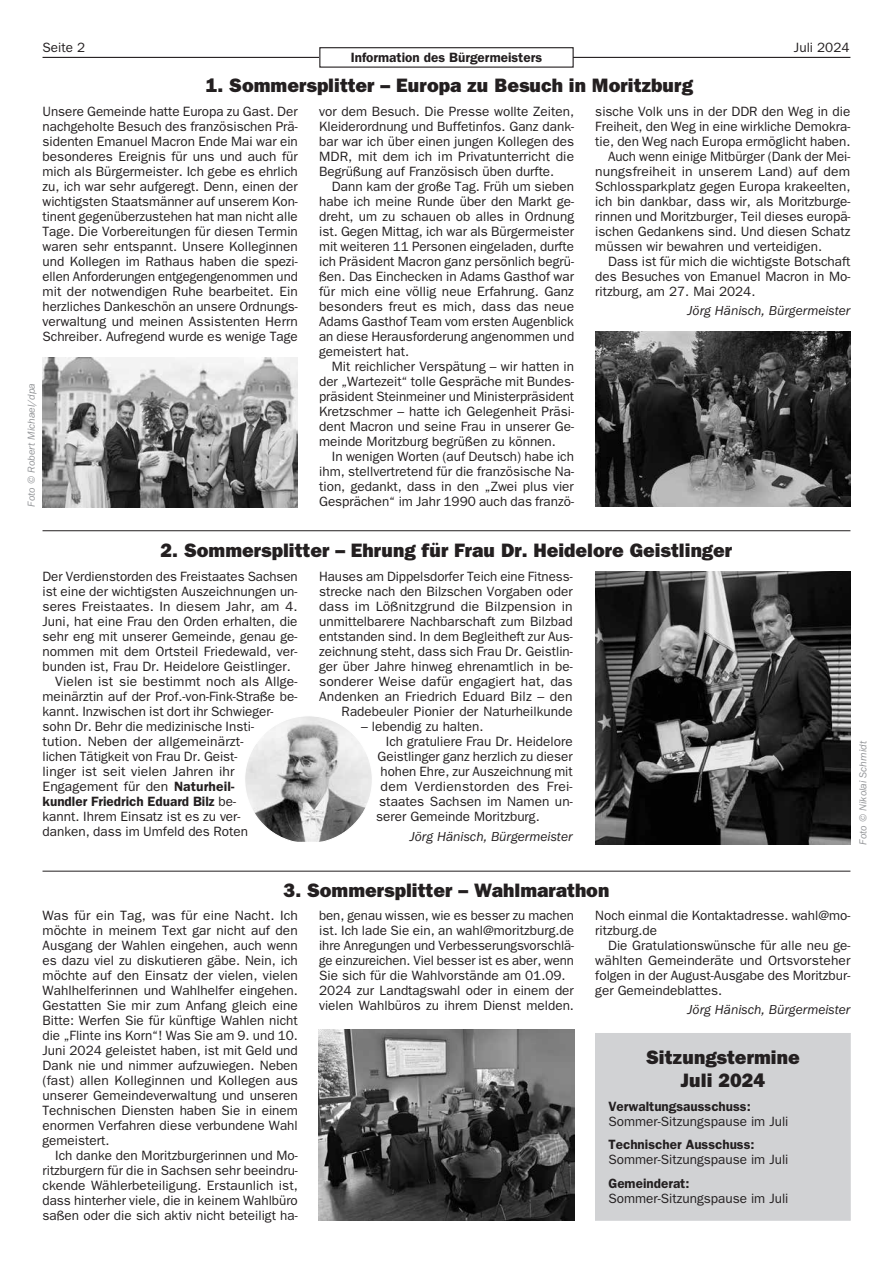
<style>
.page{position:relative;width:893px;height:1263px;background:#fff}
.page>*{position:absolute;margin:0;border:0;box-sizing:border-box;transform-origin:0 0}
.t1{font:19.5px/23.4px "ITC Franklin Gothic Std Hvy";color:#231f20;text-align:center}
.t2{font:13.5px/15px "ITC Franklin Gothic Std";color:#231f20;text-align:justify}
.t3{font:600 13.5px "ITC Franklin Gothic Std";color:#231f20}
.t4{font:italic 13.5px "ITC Franklin Gothic Std";color:#231f20}
.t5{font:italic 10.5px "ITC Franklin Gothic Std";color:#939598}
.s1{font-weight:600}
.s2{font-weight:400}
</style>
<div class="page">
<hr style="left:43px;top:57px;width:807px;height:1px;background:#231f20">
<div style="left:320px;top:48px;width:253px;height:19px;background:#fff"></div>
<div style="left:319px;top:47px;width:255px;height:21px;border:1px solid #231f20"></div>
<div style="left:595px;top:1033px;width:255px;height:187px;background:#d1d2d4"></div>
<hr style="left:43px;top:530px;width:807px;height:1px;background:#231f20">
<hr style="left:43px;top:871px;width:807px;height:1px;background:#231f20">
<img style="left:595px;top:332px;width:255px;height:175px">
<img style="left:319px;top:1029px;width:255px;height:191px">
<img style="left:595px;top:572px;width:255px;height:272px">
<img style="left:246px;top:717px;width:125px;height:125px">
<img style="left:43px;top:357px;width:255px;height:150px">
<p class="t2" style="left:43px;top:40px;width:44px">Seite 2</p>
<p class="t2" style="left:794px;top:40px;width:57px">Juli 2024</p>
<p class="t3" style="left:351px;top:49px;width:193px">Information des Bürgermeisters</p>
<h1 class="t1" style="left:206px;top:74px;width:489px">1. Sommersplitter – Europa zu Besuch in Moritzburg</h1>
<p class="t2" style="left:43px;top:104px;width:257px">Unsere Gemeinde hatte Europa zu Gast. Der nachgeholte Besuch des französischen Prä&shy;sidenten Emanuel Macron Ende Mai war ein besonderes Ereignis für uns und auch für mich als Bürgermeister. Ich gebe es ehrlich zu, ich war sehr aufgeregt. Denn, einen der wichtigsten Staatsmänner auf unserem Kon&shy;tinent gegenüberzustehen hat man nicht alle Tage. Die Vorbereitungen für diesen Termin waren sehr entspannt. Unsere Kolleginnen und Kollegen im Rathaus haben die spezi&shy;ellen Anforderungen entgegengenommen und mit der notwendigen Ruhe bearbeitet. Ein herzliches Dankeschön an unsere Ordnungs&shy;verwaltung und meinen Assistenten Herrn Schreiber. Aufregend wurde es wenige Tage</p>
<p class="t2" style="left:319px;top:104px;width:256px">vor dem Besuch. Die Presse wollte Zeiten, Kleiderordnung und Buffetinfos. Ganz dank&shy;bar war ich über einen jungen Kollegen des MDR, mit dem ich im Privatunterricht die Begrüßung auf Französisch üben durfte.</p>
<p class="t2" style="left:595px;top:104px;width:257px">sische Volk uns in der DDR den Weg in die</p>
<p class="t2" style="left:595px;top:119px;width:257px">Freiheit, den Weg in eine wirkliche Demokra-</p>
<p class="t2" style="left:595px;top:134px;width:257px">tie, den Weg nach Europa ermöglicht haben.</p>
<p class="t2" style="left:608px;top:149px;width:244px">Auch wenn einige Mitbürger (Dank der Mei-</p>
<p class="t2" style="left:595px;top:164px;width:256px">nungsfreiheit in unserem Land) auf dem</p>
<p class="t2" style="left:595px;top:179px;width:257px">Schlossparkplatz gegen Europa krakeelten,</p>
<p class="t2" style="left:595px;top:194px;width:257px">ich bin dankbar, dass wir, als Moritzburge-</p>
<p class="t2" style="left:595px;top:209px;width:257px">rinnen und Moritzburger, Teil dieses europä-</p>
<p class="t2" style="left:595px;top:224px;width:257px">ischen Gedankens sind. Und diesen Schatz</p>
<p class="t2" style="left:595px;top:239px;width:228px">müssen wir bewahren und verteidigen.</p>
<p class="t2" style="left:608px;top:254px;width:244px">Dass ist für mich die wichtigste Botschaft</p>
<p class="t2" style="left:595px;top:269px;width:257px">des Besuches von Emanuel Macron in Mo-</p>
<p class="t2" style="left:595px;top:284px;width:162px">ritzburg, am 27. Mai 2024.</p>
<p class="t4" style="left:688px;top:303px;width:164px">Jörg Hänisch, Bürgermeister</p>
<p class="t2" style="left:319px;top:179px;width:257px;text-indent:13px">Dann kam der große Tag. Früh um sieben habe ich meine Runde über den Markt ge&shy;dreht, um zu schauen ob alles in Ordnung ist. Gegen Mittag, ich war als Bürgermeister mit weiteren 11 Personen eingeladen, durfte ich Präsident Macron ganz persönlich begrü&shy;ßen. Das Einchecken in Adams Gasthof war für mich eine völlig neue Erfahrung. Ganz besonders freut es mich, dass das neue Adams Gasthof Team vom ersten Augenblick an diese Herausforderung angenommen und gemeistert hat.</p>
<p class="t2" style="left:319px;top:359px;width:257px;text-indent:13px">Mit reichlicher Verspätung – wir hatten in der „Wartezeit“ tolle Gespräche mit Bundes&shy;präsident Steinmeiner und Ministerpräsident Kretzschmer – hatte ich Gelegenheit Präsi&shy;dent Macron und seine Frau in unserer Ge&shy;meinde Moritzburg begrüßen zu können.</p>
<p class="t2" style="left:319px;top:449px;width:256px;text-indent:13px">In wenigen Worten (auf Deutsch) habe ich ihm, stellvertretend für die französische Na&shy;tion, gedankt, dass in den „Zwei plus vier Gesprächen“ im Jahr 1990 auch das franzö-</p>
<p class="t5" style="left:26px;top:507px;width:125px;rotate:-90deg">Foto © Robert Michael/dpa</p>
<h1 class="t1" style="left:161px;top:538px;width:573px">2. Sommersplitter – Ehrung für Frau Dr. Heidelore Geistlinger</h1>
<p class="t2" style="left:43px;top:569px;width:257px">Der Verdienstorden des Freistaates Sachsen</p>
<p class="t2" style="left:43px;top:584px;width:257px">ist eine der wichtigsten Auszeichnungen un-</p>
<p class="t2" style="left:43px;top:599px;width:256px">seres Freistaates. In diesem Jahr, am 4.</p>
<p class="t2" style="left:43px;top:614px;width:257px">Juni, hat eine Frau den Orden erhalten, die</p>
<p class="t2" style="left:43px;top:629px;width:257px">sehr eng mit unserer Gemeinde, genau ge-</p>
<p class="t2" style="left:43px;top:644px;width:257px">nommen mit dem Ortsteil Friedewald, ver-</p>
<p class="t2" style="left:43px;top:659px;width:250px">bunden ist, Frau Dr. Heidelore Geistlinger.</p>
<p class="t2" style="left:55px;top:674px;width:244px">Vielen ist sie bestimmt noch als Allge-</p>
<p class="t2" style="left:43px;top:689px;width:256px">meinärztin auf der Prof.-von-Fink-Straße be-</p>
<p class="t2" style="left:43px;top:704px;width:233px">kannt. Inzwischen ist dort ihr Schwieger-</p>
<p class="t2" style="left:43px;top:719px;width:213px">sohn Dr. Behr die medizinische Insti-</p>
<p class="t2" style="left:43px;top:734px;width:202px">tution. Neben der allgemeinärzt-</p>
<p class="t2" style="left:43px;top:749px;width:197px">lichen Tätigkeit von Frau Dr. Geist-</p>
<p class="t2" style="left:43px;top:764px;width:193px">linger ist seit vielen Jahren ihr</p>
<p class="t2" style="left:43px;top:779px;width:194px">Engagement für den <span class="s1">Naturheil-</span></p>
<p class="t3" style="left:43px;top:794px;width:195px">kundler Friedrich Eduard Bilz <span class="s2">be-</span></p>
<p class="t2" style="left:43px;top:809px;width:199px">kannt. Ihrem Einsatz ist es zu ver-</p>
<p class="t2" style="left:43px;top:824px;width:207px">danken, dass im Umfeld des Roten</p>
<p class="t2" style="left:319px;top:569px;width:255px;text-align:right">Hauses am Dippelsdorfer Teich eine Fitness&shy;strecke nach den Bilzschen Vorgaben oder dass im Lößnitzgrund die Bilzpension in unmittelbarere Nachbarschaft zum Bilzbad entstanden sind. In dem Begleitheft zur Aus&shy;zeichnung steht, dass sich Frau Dr. Geistlin&shy;ger über Jahre hinweg ehrenamtlich in be&shy;sonderer Weise dafür engagiert hat, das Andenken an Friedrich Eduard Bilz – den Radebeuler Pionier der Naturheilkunde</p>
<p class="t2" style="left:361px;top:719px;width:124px">– lebendig zu halten.</p>
<p class="t2" style="left:386px;top:734px;width:188px">Ich gratuliere Frau Dr. Heidelore</p>
<p class="t2" style="left:378px;top:749px;width:196px">Geistlinger ganz herzlich zu dieser</p>
<p class="t2" style="left:381px;top:764px;width:193px">hohen Ehre, zur Auszeichnung mit</p>
<p class="t2" style="left:381px;top:779px;width:194px">dem Verdienstorden des Frei-</p>
<p class="t2" style="left:379px;top:794px;width:195px">staates Sachsen im Namen un-</p>
<p class="t2" style="left:376px;top:809px;width:165px">serer Gemeinde Moritzburg.</p>
<p class="t4" style="left:410px;top:829px;width:164px">Jörg Hänisch, Bürgermeister</p>
<p class="t5" style="left:857px;top:844px;width:105px;rotate:-90deg">Foto © Nikolai Schmidt</p>
<h1 class="t1" style="left:284px;top:879px;width:327px">3. Sommersplitter – Wahlmarathon</h1>
<p class="t2" style="left:43px;top:907px;width:257px">Was für ein Tag, was für eine Nacht. Ich möchte in meinem Text gar nicht auf den Ausgang der Wahlen eingehen, auch wenn es dazu viel zu diskutieren gäbe. Nein, ich möchte auf den Einsatz der vielen, vielen Wahlhelferinnen und Wahlhelfer eingehen.<br>Gestatten Sie mir zum Anfang gleich eine Bitte: Werfen Sie für künftige Wahlen nicht die „Flinte ins Korn“! Was Sie am 9. und 10.<br>Juni 2024 geleistet haben, ist mit Geld und Dank nie und nimmer aufzuwiegen. Neben (fast) allen Kolleginnen und Kollegen aus unserer Gemeindeverwaltung und unseren Technischen Diensten haben Sie in einem enormen Verfahren diese verbundene Wahl gemeistert.</p>
<p class="t2" style="left:43px;top:1147px;width:257px;text-indent:13px">Ich danke den Moritzburgerinnen und Mo&shy;ritzburgern für die in Sachsen sehr beeindru&shy;ckende Wählerbeteiligung. Erstaunlich ist, dass hinterher viele, die in keinem Wahlbüro saßen oder die sich aktiv nicht beteiligt ha-</p>
<p class="t2" style="left:319px;top:907px;width:256px;text-align:left">ben, genau wissen, wie es besser zu machen ist. Ich lade Sie ein, an wahl@moritzburg.de ihre Anregungen und Verbesserungsvorschlä&shy;ge einzureichen. Viel besser ist es aber, wenn Sie sich für die Wahlvorstände am 01.09.<br>2024 zur Landtagswahl oder in einem der vielen Wahlbüros zu ihrem Dienst melden.</p>
<p class="t2" style="left:595px;top:907px;width:257px">Noch einmal die Kontaktadresse. wahl@mo&shy;ritzburg.de</p>
<p class="t2" style="left:595px;top:937px;width:257px;text-indent:13px">Die Gratulationswünsche für alle neu ge&shy;wählten Gemeinderäte und Ortsvorsteher folgen in der August-Ausgabe des Moritzbur&shy;ger Gemeindeblattes.</p>
<p class="t4" style="left:688px;top:1002px;width:164px">Jörg Hänisch, Bürgermeister</p>
<h1 class="t1" style="left:646px;top:1046px;width:155px">Sitzungstermine<br>Juli 2024</h1>
<p class="t3" style="left:608px;top:1098px;width:144px">Verwaltungsausschuss:</p>
<p class="t2" style="left:608px;top:1114px;width:182px">Sommer-Sitzungspause im Juli</p>
<p class="t3" style="left:608px;top:1137px;width:148px">Technischer Ausschuss:</p>
<p class="t2" style="left:608px;top:1152px;width:182px">Sommer-Sitzungspause im Juli</p>
<p class="t3" style="left:608px;top:1175px;width:82px">Gemeinderat:</p>
<p class="t2" style="left:608px;top:1191px;width:182px">Sommer-Sitzungspause im Juli</p>
</div>
